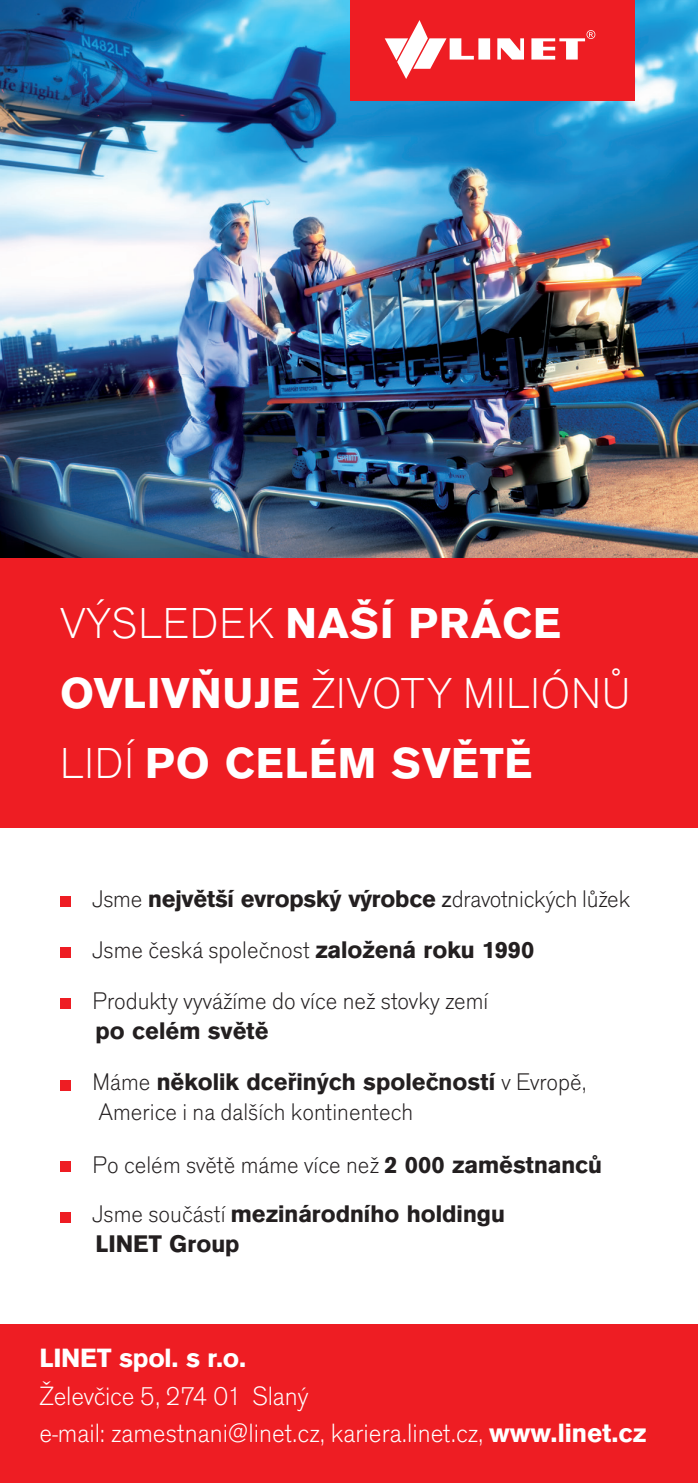
<style>
.page{position:relative;width:698px;height:1483px;background:#fff}
.page>*{position:absolute;margin:0;border:0;box-sizing:border-box;transform-origin:0 0}
.t1{font:700 45px/70px "Accius TOT";letter-spacing:.02em;color:#fff}
.t2{font:300 27.5px/37.5px "Accius TOT";color:#fff}
.t3{font:700 27.5px "Accius TOT";letter-spacing:-.01em;color:#fff}
.t4{font:300 25px/51.2px "Accius TOT";color:#231f20}
.t5{font:700 25px/51.2px "Accius TOT";color:#231f20}
.s1{font-weight:300}
.s2{font-weight:700}
.s3{font-weight:400}
</style>
<div class="page">
<img style="left:0;top:0;width:697px;height:559px">
<div style="left:0;top:559px;width:697px;height:269px;background:#ee1d23"></div>
<div style="left:0;top:1324px;width:697px;height:159px;background:#ee1d23"></div>
<div style="left:349px;top:0;width:285px;height:101px;background:#ee1d23"></div>
<svg style="left:384px;top:20px;width:211px;height:59px"></svg>
<div style="left:60px;top:896px;width:10px;height:11px;background:#ee1d23"></div>
<div style="left:60px;top:947px;width:10px;height:11px;background:#ee1d23"></div>
<div style="left:60px;top:999px;width:10px;height:10px;background:#ee1d23"></div>
<div style="left:60px;top:1080px;width:10px;height:10px;background:#ee1d23"></div>
<div style="left:60px;top:1161px;width:10px;height:11px;background:#ee1d23"></div>
<div style="left:60px;top:1212px;width:10px;height:11px;background:#ee1d23"></div>
<h1 class="t1" style="left:60px;top:589px;width:571px"><span class="s1">VÝSLEDEK</span> NAŠÍ PRÁCE<br>OVLIVŇUJE <span class="s1">ŽIVOTY MILIÓNŮ<br>LIDÍ</span> PO CELÉM SVĚTĚ</h1>
<p class="t4" style="left:92px;top:873px;width:539px">Jsme <span class="s2">největší evropský výrobce</span> <span class="s3">z</span>dravotnických lůžek<br>Jsme česká společnost <span class="s2">založená roku 1990<br></span>Produkty vyvážíme do více než stovky zemí</p>
<p class="t5" style="left:92px;top:1006px;width:495px">po celém světě<br><span class="s1">Máme</span> několik dceřiných společností <span class="s1">v Evropě,</span></p>
<p class="t4" style="left:92px;top:1085px;width:511px;line-height:53.2px">Americe i na dalších kontinentech<br>Po celém světě máme více než <span class="s2">2 000 zaměstnanců</span></p>
<p class="t5" style="left:92px;top:1200px;width:413px;line-height:29.2px"><span class="s1">Jsme součástí</span> mezinárodního holdingu<br>LINET Group</p>
<p class="t3" style="left:39px;top:1342px;width:208px">LINET spol. s r.o.</p>
<p class="t2" style="left:39px;top:1377px;width:608px">Želevčice 5, 274 01 Slaný<br>e-mail: zamestnani@linet.cz, kariera.linet.cz, <span class="s2">www.linet.cz</span></p>
</div>
